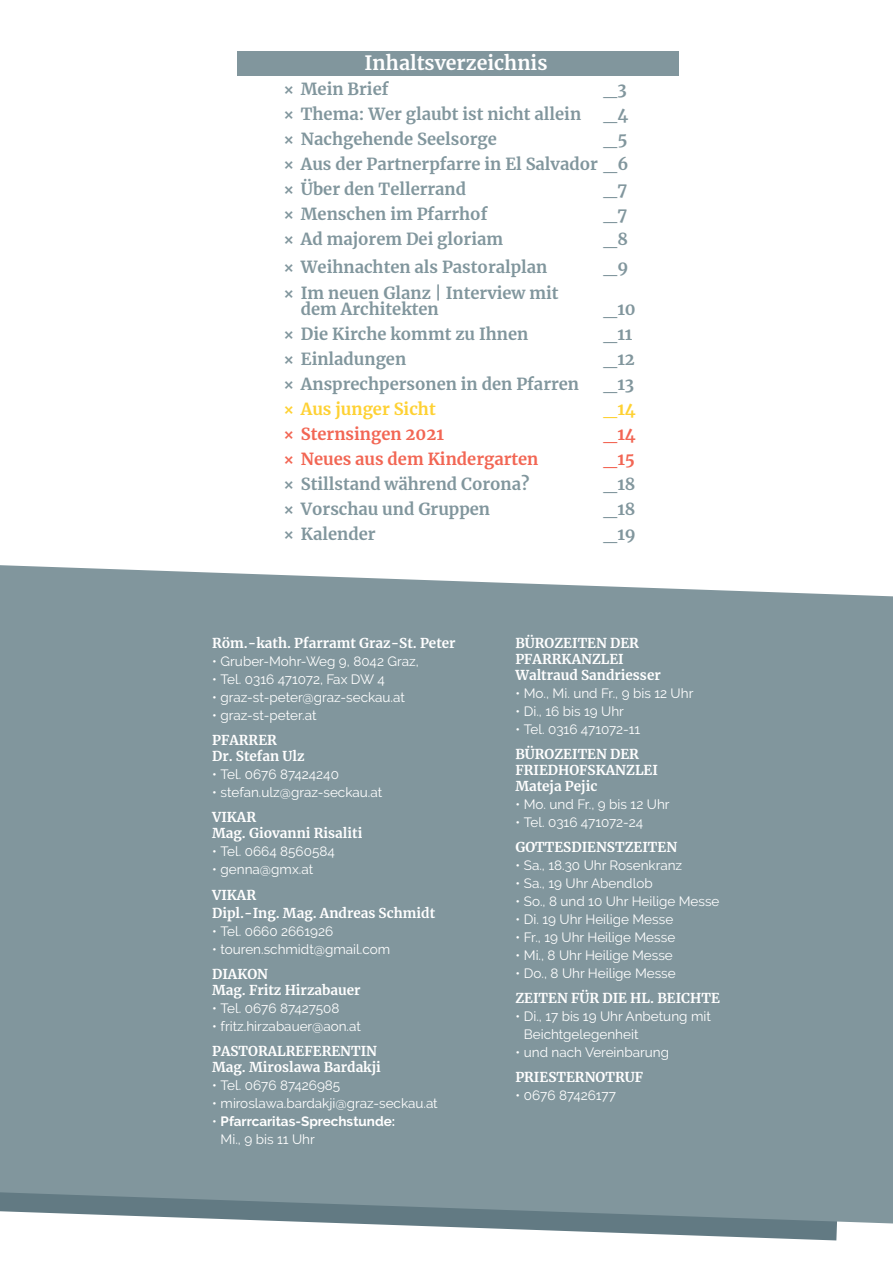
<style>
.page{position:relative;width:893px;height:1263px;background:#fff}
.page>*{position:absolute;margin:0;border:0;box-sizing:border-box;transform-origin:0 0}
.t1{font:700 19.5px "Merriweather";color:#fff}
.t2{font:700 16.5px/25px "Merriweather";color:#81969d;text-align:justify}
.t3{font:700 16.5px "Merriweather";color:#f26654}
.t4{font:700 16.5px "Merriweather";color:#fed133}
.t5{font:13.5px/18px "Raleway";color:#fff}
.t6{font:700 13.5px/16.2px "Merriweather";color:#fff}
.t7{font:700 13.5px/18px "Raleway";color:#fff}
.s1{font-weight:400}
</style>
<div class="page">
<svg style="left:338px;top:1223px;width:499px;height:17px"></svg>
<div style="left:0;top:565px;width:893px;height:658px;background:#81969d"></div>
<div style="left:237px;top:51px;width:442px;height:24px;background:#81969d"></div>
<h1 class="t1" style="left:365px;top:49px;width:184px">Inhaltsverzeichnis</h1>
<p class="t2" style="left:284px;top:76px;width:106px">× Mein Brief</p>
<p class="t2" style="left:604px;top:76px;width:25px">_3</p>
<p class="t2" style="left:284px;top:101px;width:299px">× Thema: Wer glaubt ist nicht allein</p>
<p class="t2" style="left:604px;top:101px;width:26px">_4</p>
<p class="t2" style="left:284px;top:126px;width:214px">× Nachgehende Seelsorge</p>
<p class="t2" style="left:284px;top:126px;width:346px;text-indent:320px">_5 × Aus der Partnerpfarre in El Salvador _6 × Über den Tellerrand</p>
<p class="t2" style="left:604px;top:176px;width:25px">_7</p>
<p class="t2" style="left:284px;top:201px;width:205px">× Menschen im Pfarrhof</p>
<p class="t2" style="left:604px;top:201px;width:25px">_7</p>
<p class="t2" style="left:284px;top:226px;width:221px">× Ad majorem Dei gloriam</p>
<p class="t2" style="left:604px;top:226px;width:26px">_8</p>
<p class="t2" style="left:284px;top:254px;width:265px">× Weihnachten als Pastoralplan</p>
<p class="t2" style="left:604px;top:254px;width:26px">_9</p>
<p class="t2" style="left:301px;top:284px;width:259px;line-height:16.8px;text-indent:-17px">× Im neuen Glanz | Interview mit dem Architekten</p>
<p class="t2" style="left:604px;top:296px;width:34px">_10</p>
<p class="t2" style="left:284px;top:321px;width:246px">× Die Kirche kommt zu Ihnen</p>
<p class="t2" style="left:604px;top:321px;width:30px">_11</p>
<p class="t2" style="left:284px;top:346px;width:124px">× Einladungen</p>
<p class="t2" style="left:604px;top:346px;width:33px">_12</p>
<p class="t2" style="left:284px;top:371px;width:297px">× Ansprechpersonen in den Pfarren</p>
<p class="t2" style="left:604px;top:371px;width:32px">_13</p>
<p class="t4" style="left:284px;top:398px;width:153px">× Aus junger Sicht</p>
<p class="t4" style="left:604px;top:398px;width:34px">_14</p>
<p class="t3" style="left:284px;top:423px;width:162px">× Sternsingen 2021</p>
<p class="t3" style="left:604px;top:423px;width:34px">_14</p>
<p class="t3" style="left:284px;top:448px;width:256px">× Neues aus dem Kindergarten</p>
<p class="t3" style="left:604px;top:448px;width:33px">_15</p>
<p class="t2" style="left:284px;top:471px;width:247px">× Stillstand während Corona?</p>
<p class="t2" style="left:604px;top:471px;width:33px">_18</p>
<p class="t2" style="left:284px;top:496px;width:208px">× Vorschau und Gruppen</p>
<p class="t2" style="left:604px;top:496px;width:33px">_18</p>
<p class="t2" style="left:284px;top:521px;width:93px">× Kalender</p>
<p class="t2" style="left:604px;top:521px;width:34px">_19</p>
<p class="t6" style="left:212px;top:635px;width:245px">Röm.-kath. Pfarramt Graz-St. Peter</p>
<p class="t5" style="left:212px;top:652px;width:208px">• Gruber-Mohr-Weg 9, 8042 Graz,</p>
<p class="t5" style="left:212px;top:670px;width:174px">• Tel. 0316 471072, Fax DW 4</p>
<p class="t5" style="left:212px;top:688px;width:194px">• graz-st-peter@graz-seckau.at</p>
<p class="t5" style="left:212px;top:706px;width:106px">• graz-st-peter.at</p>
<p class="t6" style="left:212px;top:731px;width:94px">PFARRER<br>Dr. Stefan Ulz</p>
<p class="t5" style="left:212px;top:765px;width:128px">• Tel. 0676 87424240</p>
<p class="t5" style="left:212px;top:783px;width:172px">• stefan.ulz@graz-seckau.at</p>
<p class="t6" style="left:212px;top:808px;width:152px">VIKAR<br>Mag. Giovanni Risaliti</p>
<p class="t5" style="left:212px;top:842px;width:124px">• Tel. 0664 8560584</p>
<p class="t5" style="left:212px;top:860px;width:103px">• genna@gmx.at</p>
<p class="t6" style="left:212px;top:886px;width:225px;line-height:18px">VIKAR<br>Dipl.-Ing. Mag. Andreas Schmidt</p>
<p class="t5" style="left:212px;top:922px;width:123px">• Tel. 0660 2661926</p>
<p class="t5" style="left:212px;top:940px;width:180px">• touren.schmidt@gmail.com</p>
<p class="t6" style="left:212px;top:965px;width:150px">DIAKON<br>Mag. Fritz Hirzabauer</p>
<p class="t5" style="left:212px;top:999px;width:129px">• Tel. 0676 87427508</p>
<p class="t5" style="left:212px;top:1017px;width:150px">• fritz.hirzabauer@aon.at</p>
<p class="t6" style="left:212px;top:1042px;width:170px">PASTORALREFERENTIN<br>Mag. Miroslawa Bardakji</p>
<p class="t5" style="left:212px;top:1076px;width:130px">• Tel. 0676 87426985</p>
<p class="t5" style="left:212px;top:1094px;width:227px">• miroslawa.bardakji@graz-seckau.at</p>
<p class="t7" style="left:221px;top:1112px;width:176px;text-indent:-9px"><span class="s1">•</span> Pfarrcaritas-Sprechstunde:<br><span class="s1">Mi., 9 bis 11 Uhr</span></p>
<p class="t6" style="left:515px;top:634px;width:147px">BÜROZEITEN DER<br>PFARRKANZLEI<br>Waltraud Sandriesser</p>
<p class="t5" style="left:515px;top:684px;width:180px">• Mo., Mi. und Fr., 9 bis 12 Uhr</p>
<p class="t5" style="left:515px;top:702px;width:110px">• Di., 16 bis 19 Uhr</p>
<p class="t5" style="left:515px;top:720px;width:126px">• Tel. 0316 471072-11</p>
<p class="t6" style="left:515px;top:746px;width:144px">BÜROZEITEN DER<br>FRIEDHOFSKANZLEI<br>Mateja Pejic</p>
<p class="t5" style="left:515px;top:796px;width:156px">• Mo. und Fr., 9 bis 12 Uhr</p>
<p class="t5" style="left:515px;top:814px;width:129px">• Tel. 0316 471072-24</p>
<p class="t6" style="left:515px;top:839px;width:163px">GOTTESDIENSTZEITEN</p>
<p class="t5" style="left:515px;top:856px;width:168px">• Sa., 18.30 Uhr Rosenkranz</p>
<p class="t5" style="left:515px;top:874px;width:139px">• Sa., 19 Uhr Abendlob</p>
<p class="t5" style="left:515px;top:892px;width:206px">• So., 8 und 10 Uhr Heilige Messe</p>
<p class="t5" style="left:515px;top:910px;width:159px">• Di. 19 Uhr Heilige Messe</p>
<p class="t5" style="left:515px;top:928px;width:161px">• Fr., 19 Uhr Heilige Messe</p>
<p class="t5" style="left:515px;top:946px;width:159px">• Mi., 8 Uhr Heilige Messe</p>
<p class="t5" style="left:515px;top:964px;width:162px">• Do., 8 Uhr Heilige Messe</p>
<p class="t6" style="left:515px;top:989px;width:206px">ZEITEN FÜR DIE HL. BEICHTE</p>
<p class="t5" style="left:524px;top:1007px;width:189px;text-indent:-9px">• Di., 17 bis 19 Uhr Anbetung mit<br>Beichtgelegenheit</p>
<p class="t5" style="left:515px;top:1043px;width:155px">• und nach Vereinbarung</p>
<p class="t6" style="left:515px;top:1068px;width:129px">PRIESTERNOTRUF</p>
<p class="t5" style="left:515px;top:1086px;width:102px">• 0676 87426177</p>
</div>
